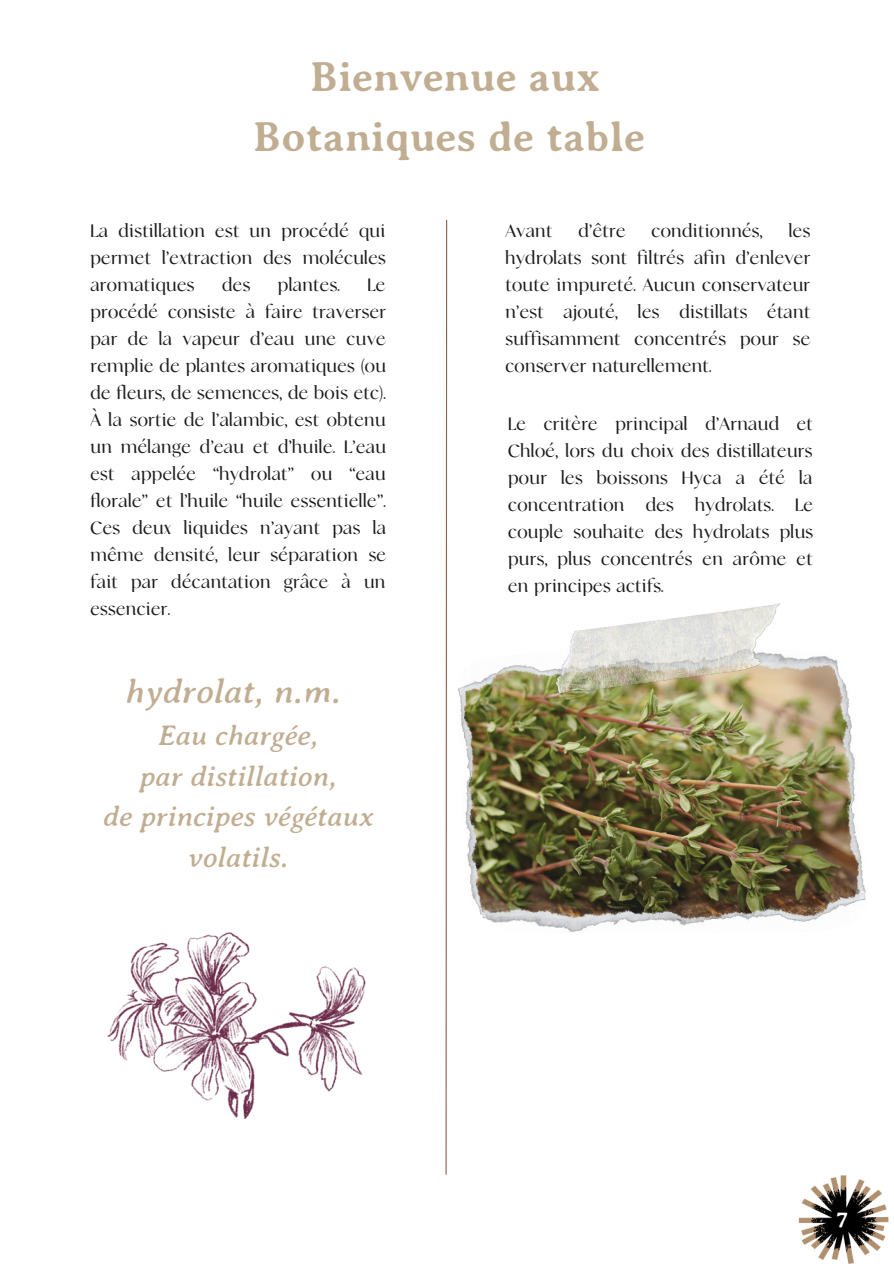
<style>
.page{position:relative;width:894px;height:1264px;background:#fff}
.page>*{position:absolute;margin:0;border:0;box-sizing:border-box;transform-origin:0 0}
.t1{font:700 42.9px/59.7px "Averia Serif";color:#c1ae92;text-align:center}
.t2{font:italic 35.4px "Averia Serif";color:#c1ae92}
.t3{font:italic 29.4px/40.5px "Averia Serif";color:#c1ae92;text-align:center}
.t4{font:700 22.2px "Averia Serif";color:#fff}
.t5{font:19.5px/27px "Analogue";letter-spacing:.015em;color:#1b1b1b;text-align:justify}
</style>
<div class="page">
<svg style="left:445px;top:219px;width:2px;height:956px;background:#c0a99c"></svg>
<img style="left:107px;top:932px;width:258px;height:186px">
<img style="left:457px;top:654px;width:408px;height:278px">
<img style="left:554px;top:603px;width:227px;height:97px">
<img style="left:798px;top:1175px;width:91px;height:88px">
<h1 class="t1" style="left:253px;top:47px;width:394px">Bienvenue aux<br>Botaniques de table</h1>
<p class="t5" style="left:90px;top:218px;width:297px">La distillation est un procédé qui permet l’extraction des molécules aromatiques</p>
<p class="t5" style="left:222px;top:272px;width:30px">des</p>
<p class="t5" style="left:278px;top:272px;width:64px">plantes.</p>
<p class="t5" style="left:90px;top:272px;width:297px;text-indent:277px">Le procédé consiste à faire traverser par de la vapeur d’eau une cuve remplie de plantes aromatiques (ou de fleurs, de semences, de bois etc).<br>À la sortie de l’alambic, est obtenu un mélange d’eau et d’huile. L’eau est appelée “hydrolat” ou “eau florale” et l’huile “huile essentielle”.<br>Ces deux liquides n’ayant pas la même densité, leur séparation se fait par décantation grâce à un essencier.</p>
<h2 class="t2" style="left:126px;top:671px;width:217px">hydrolat, n.m.</h2>
<h3 class="t3" style="left:103px;top:715px;width:272px">Eau chargée,<br>par distillation,<br>de principes végétaux volatils.</h3>
<p class="t5" style="left:505px;top:218px;width:48px">Avant</p>
<p class="t5" style="left:578px;top:218px;width:49px">d’être</p>
<p class="t5" style="left:651px;top:218px;width:113px">conditionnés,</p>
<p class="t5" style="left:505px;top:218px;width:306px;text-indent:283px">les hydrolats sont filtrés afin d’enlever toute impureté. Aucun conservateur n’est ajouté, les distillats étant suffisamment concentrés pour se conserver naturellement.</p>
<p class="t5" style="left:508px;top:411px;width:306px">Le critère principal d’Arnaud et Chloé, lors du choix des distillateurs pour les boissons Hyca a été la concentration des hydrolats. Le couple souhaite des hydrolats plus purs, plus concentrés en arôme et en principes actifs.</p>
<p class="t4" style="left:836px;top:1207px;width:14px">7</p>
</div>
